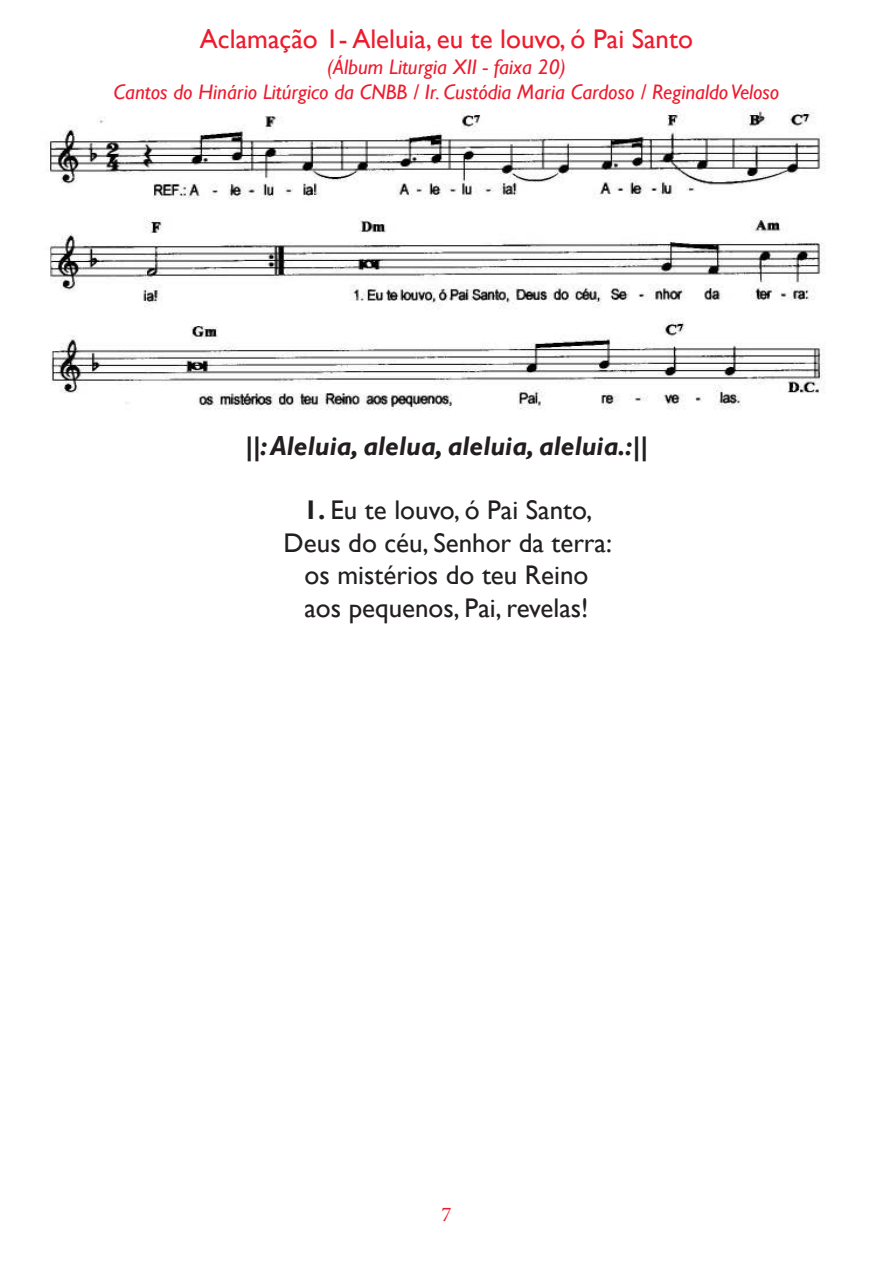
<style>
.page{position:relative;width:893px;height:1263px;background:#fff}
.page>*{position:absolute;margin:0;border:0;box-sizing:border-box;transform-origin:0 0}
.Música{font:27px/32.4px "Gill Sans";color:#231f20;text-align:center}
.NOME_DA_MÚSICA{font:27px "Gill Sans";color:#ee1b2d}
.Música-2{font:italic 700 27px "Gill Sans";color:#231f20}
.itálico{font:italic 21px "Gill Sans";color:#ee1b2d}
.t1{font:21px "Minion Pro";color:#ee1b2d}
.s1{font-weight:700}
</style>
<div class="page">
<img style="left:50px;top:108px;width:776px;height:302px">
<svg style="left:160px;top:254px;width:112px;height:10px"></svg>
<svg style="left:83px;top:358px;width:441px;height:10px"></svg>
<svg style="left:280px;top:149px;width:17px;height:6px"></svg>
<svg style="left:482px;top:149px;width:14px;height:6px"></svg>
<hr style="left:693px;top:182px;width:68px;height:2px;background:#000">
<p class="NOME_DA_MÚSICA" style="left:200px;top:24px;width:495px">Aclamação 1- Aleluia, eu te louvo, ó Pai Santo</p>
<p class="itálico" style="left:327px;top:54px;width:240px">(Álbum Liturgia XII - faixa 20)</p>
<p class="itálico" style="left:114px;top:79px;width:667px">Cantos do Hinário Litúrgico da CNBB / Ir. Custódia Maria Cardoso / Reginaldo Veloso</p>
<p class="Música-2" style="left:245px;top:430px;width:404px">||: Aleluia, alelua, aleluia, aleluia.:||</p>
<p class="Música" style="left:284px;top:494px;width:330px"><span class="s1">1.</span> Eu te louvo, ó Pai Santo,<br>Deus do céu, Senhor da terra: os mistérios do teu Reino<br>aos pequenos, Pai, revelas!</p>
<p class="t1" style="left:441px;top:1200px;width:12px">7</p>
</div>
